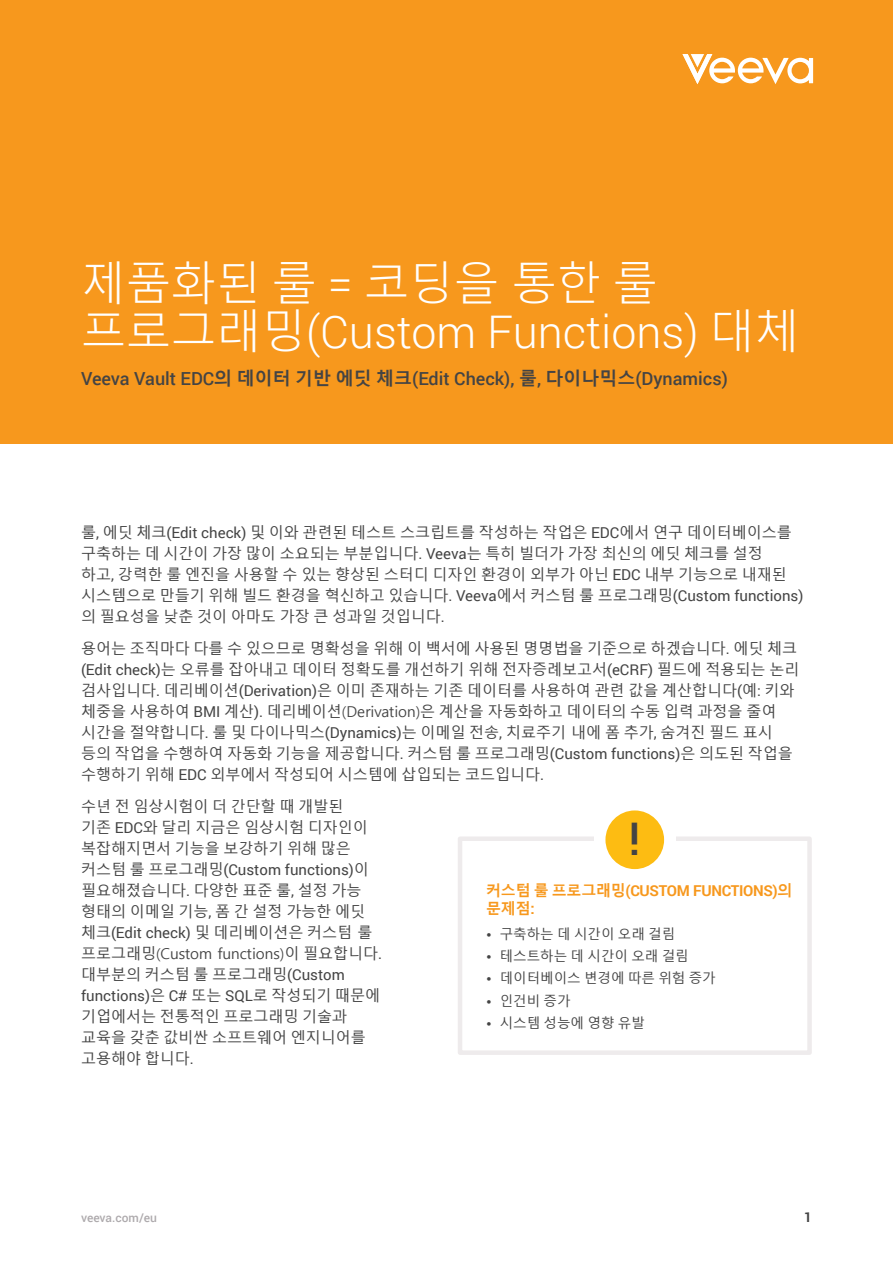
<style>
.page{position:relative;width:893px;height:1263px;background:#fff}
.page>*{position:absolute;margin:0;border:0;box-sizing:border-box;transform-origin:0 0}
.t1{font:300 45px/48px "Malgun Gothic";color:#fff}
.t2{font:500 45px "Roboto";color:#444}
.t3{font:500 18px "Roboto";color:#444}
.Body{font:15px/21px "Malgun Gothic";color:#444}
.Body-2{font:700 15px/18px "Roboto";letter-spacing:-.02em;color:#f7981d}
.t4{font:13.5px "Malgun Gothic";color:#444}
.t5{font:700 13.5px "Roboto";color:#444}
.t6{font:500 12px "Roboto";color:#aeaaad}
.s1{font-family:"Roboto"}
.s2{font-family:"Malgun Gothic";font-weight:700}
.s3{font-family:"Malgun Gothic"}
.s4{font-weight:700}
</style>
<div class="page">
<div style="left:0;top:0;width:893px;height:444px;background:#f7981d"></div>
<svg style="left:682px;top:54px;width:131px;height:30px"></svg>
<div style="left:458px;top:836px;width:354px;height:219px;border:4px solid #eeebec"></div>
<div style="left:594px;top:826px;width:81px;height:28px;background:#fff"></div>
<div style="left:605px;top:810px;width:59px;height:59px;background:#fdbc12;border-radius:50%"></div>
<p class="t1" style="left:81px;top:261px;width:720px">제품화된 룰 <span class="s1">=</span> 코딩을 통한 룰 프로그래밍<span class="s1">(Custom Functions)</span> 대체</p>
<p class="t3" style="left:81px;top:366px;width:648px">Veeva Vault EDC<span class="s2">의 데이터 기반 에딧 체크</span>(Edit Check), <span class="s2">룰</span>, <span class="s2">다이나믹스</span>(Dynamics)</p>
<p class="Body" style="left:81px;top:522px;width:724px">룰<span class="s1">,</span> 에딧 체크<span class="s1">(Edit check)</span> 및 이와 관련된 테스트 스크립트를 작성하는 작업은 <span class="s1">EDC</span>에서 연구 데이터베이스를 구축하는 데 시간이 가장 많이 소요되는 부분입니다<span class="s1">. Veeva</span>는 특히 빌더가 가장 최신의 에딧 체크를 설정<br>하고<span class="s1">,</span> 강력한 룰 엔진을 사용할 수 있는 향상된 스터디 디자인 환경이 외부가 아닌 <span class="s1">EDC</span> 내부 기능으로 내재된 시스템으로 만들기 위해 빌드 환경을 혁신하고 있습니다<span class="s1">. Veeva</span>에서 커스텀 룰 프로그래밍<span class="s1">(Custom functions) </span>의 필요성을 낮춘 것이 아마도 가장 큰 성과일 것입니다<span class="s1">.</span></p>
<p class="Body" style="left:81px;top:638px;width:720px">용어는 조직마다 다를 수 있으므로 명확성을 위해 이 백서에 사용된 명명법을 기준으로 하겠습니다<span class="s1">.</span> 에딧 체크 <span class="s1">(Edit check)</span>는 오류를 잡아내고 데이터 정확도를 개선하기 위해 전자증례보고서<span class="s1">(eCRF)</span> 필드에 적용되는 논리 검사입니다<span class="s1">.</span> 데리베이션<span class="s1">(Derivation)</span>은 이미 존재하는 기존 데이터를 사용하여 관련 값을 계산합니다<span class="s1">(</span>예<span class="s1">:</span> 키와 체중을 사용하여 <span class="s1">BMI</span> 계산<span class="s1">).</span> 데리베이션(Derivation)은 계산을 자동화하고 데이터의 수동 입력 과정을 줄여 시간을 절약합니다<span class="s1">.</span> 룰 및 다이나믹스<span class="s1">(Dynamics)</span>는 이메일 전송<span class="s1">,</span> 치료주기 내에 폼 추가<span class="s1">,</span> 숨겨진 필드 표시 등의 작업을 수행하여 자동화 기능을 제공합니다<span class="s1">.</span> 커스텀 룰 프로그래밍<span class="s1">(Custom functions)</span>은 의도된 작업을 수행하기 위해 <span class="s1">EDC</span> 외부에서 작성되어 시스템에 삽입되는 코드입니다<span class="s1">.</span></p>
<p class="Body" style="left:81px;top:796px;width:303px">수년 전 임상시험이 더 간단할 때 개발된<br>기존 <span class="s1">EDC</span>와 달리 지금은 임상시험 디자인이 복잡해지면서 기능을 보강하기 위해 많은 커스텀 룰 프로그래밍<span class="s1">(Custom functions)</span>이 필요해졌습니다<span class="s1">.</span> 다양한 표준 룰<span class="s1">,</span> 설정 가능 형태의 이메일 기능<span class="s1">,</span> 폼 간 설정 가능한 에딧 체크<span class="s1">(Edit check)</span> 및 데리베이션은 커스텀 룰 프로그래밍(Custom functions)이 필요합니다<span class="s1">. </span>대부분의 커스텀 룰 프로그래밍<span class="s1">(Custom functions)</span>은 <span class="s1">C#</span> 또는 <span class="s1">SQL</span>로 작성되기 때문에 기업에서는 전통적인 프로그래밍 기술과 교육을 갖춘 값비싼 소프트웨어 엔지니어를 고용해야 합니다<span class="s1">.</span></p>
<p class="t2" style="left:628px;top:807px;width:14px">!</p>
<p class="Body-2" style="left:486px;top:881px;width:308px"><span class="s3">커스텀 룰 프로그래밍</span>(CUSTOM FUNCTIONS)<span class="s3">의 문제점</span>:</p>
<p class="t4" style="left:486px;top:926px;width:190px"><span class="s4">•</span> 구축하는 데 시간이 오래 걸림</p>
<p class="t4" style="left:486px;top:948px;width:204px"><span class="s4">•</span> 테스트하는 데 시간이 오래 걸림</p>
<p class="t4" style="left:486px;top:971px;width:231px"><span class="s4">•</span> 데이터베이스 변경에 따른 위험 증가</p>
<p class="t4" style="left:486px;top:993px;width:86px"><span class="s4">•</span> 인건비 증가</p>
<p class="t4" style="left:486px;top:1015px;width:160px"><span class="s4">•</span> 시스템 성능에 영향 유발</p>
<p class="t6" style="left:81px;top:1210px;width:78px">veeva.com/eu</p>
<p class="t5" style="left:804px;top:1208px;width:9px">1</p>
</div>
